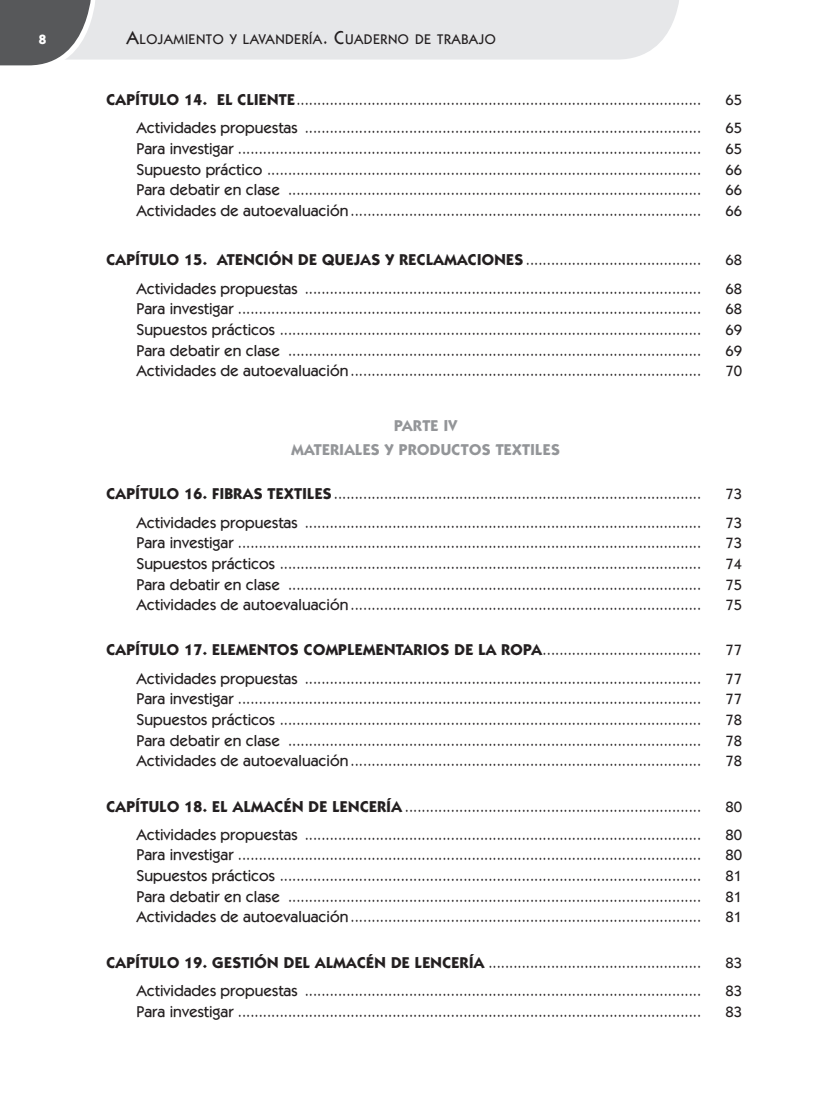
<style>
.page{position:relative;width:830px;height:1106px;background:#fff}
.page>*{position:absolute;margin:0;border:0;box-sizing:border-box;transform-origin:0 0}
.t1{font:700 15.75px "ITC Kabel Std";letter-spacing:.025em;color:#231f20}
.t2{font:700 15.75px/24px "ITC Kabel Std";letter-spacing:.025em;color:#939598;text-align:center}
.t3{font:500 15px "ITC Kabel Std";color:#231f20}
.t4{font:500 14.1px "ITC Kabel Std";letter-spacing:.035em;color:#231f20}
.t5{font:700 13.5px "ITC Kabel Std";color:#fff}
.s1{font-size:18.75px}
.s2{font-weight:700;font-size:15.75px}
.s3{font-size:15.75px}
.s4{font-weight:500;font-size:15px}
</style>
<div class="page">
<div style="left:96px;top:0;width:583px;height:60px;background:#e6e7e9"></div>
<svg style="left:0;top:0;width:96px;height:66px;background:#77787a"></svg>
<p class="t5" style="left:39px;top:34px;width:9px">8</p>
<p class="t4" style="left:127px;top:34px;width:370px"><span class="s1">A</span>LOJAMIENTO Y LAVANDERÍA<span class="s1">. C</span>UADERNO DE TRABAJO</p>
<p class="t3" style="left:106px;top:95px;width:596px"><span class="s2">CAPÍTULO 14. EL CLIENTE</span>.................................................................................................</p>
<p class="t3" style="left:725px;top:95px;width:18px">65</p>
<p class="t3" style="left:136px;top:123px;width:566px"><span class="s3">Actividades propuestas</span> ...............................................................................................</p>
<p class="t3" style="left:725px;top:123px;width:18px">65</p>
<p class="t3" style="left:136px;top:144px;width:566px"><span class="s3">Para investigar</span> ...............................................................................................................</p>
<p class="t3" style="left:725px;top:144px;width:18px">65</p>
<p class="t3" style="left:136px;top:164px;width:566px"><span class="s3">Supuesto práctico</span> ........................................................................................................</p>
<p class="t3" style="left:725px;top:164px;width:18px">66</p>
<p class="t3" style="left:136px;top:185px;width:566px"><span class="s3">Para debatir en clase</span> ...................................................................................................</p>
<p class="t3" style="left:725px;top:185px;width:18px">66</p>
<p class="t3" style="left:136px;top:205px;width:566px"><span class="s3">Actividades de autoevaluación</span> ....................................................................................</p>
<p class="t3" style="left:725px;top:205px;width:18px">66</p>
<p class="t3" style="left:106px;top:255px;width:596px"><span class="s2">CAPÍTULO 15. ATENCIÓN DE QUEJAS Y RECLAMACIONES</span> ..........................................</p>
<p class="t3" style="left:725px;top:255px;width:18px">68</p>
<p class="t3" style="left:136px;top:283px;width:566px"><span class="s3">Actividades propuestas</span> ...............................................................................................</p>
<p class="t3" style="left:725px;top:283px;width:18px">68</p>
<p class="t3" style="left:136px;top:304px;width:566px"><span class="s3">Para investigar</span> ...............................................................................................................</p>
<p class="t3" style="left:725px;top:304px;width:18px">68</p>
<p class="t3" style="left:136px;top:324px;width:566px"><span class="s3">Supuestos prácticos</span> .....................................................................................................</p>
<p class="t3" style="left:725px;top:324px;width:18px">69</p>
<p class="t3" style="left:136px;top:345px;width:566px"><span class="s3">Para debatir en clase</span> ...................................................................................................</p>
<p class="t3" style="left:725px;top:345px;width:18px">69</p>
<p class="t3" style="left:136px;top:366px;width:566px"><span class="s3">Actividades de autoevaluación</span> ....................................................................................</p>
<p class="t3" style="left:725px;top:366px;width:18px">70</p>
<p class="t2" style="left:291px;top:415px;width:269px">PARTE IV<br>MATERIALES Y PRODUCTOS TEXTILES</p>
<p class="t3" style="left:106px;top:489px;width:596px"><span class="s2">CAPÍTULO 16. FIBRAS TEXTILES</span> ........................................................................................</p>
<p class="t3" style="left:725px;top:489px;width:18px">73</p>
<p class="t3" style="left:136px;top:517px;width:566px"><span class="s3">Actividades propuestas</span> ...............................................................................................</p>
<p class="t3" style="left:725px;top:517px;width:18px">73</p>
<p class="t3" style="left:136px;top:538px;width:566px"><span class="s3">Para investigar</span> ...............................................................................................................</p>
<p class="t3" style="left:725px;top:538px;width:18px">73</p>
<p class="t3" style="left:136px;top:558px;width:566px"><span class="s3">Supuestos prácticos</span> .....................................................................................................</p>
<p class="t3" style="left:725px;top:558px;width:18px">74</p>
<p class="t3" style="left:136px;top:579px;width:566px"><span class="s3">Para debatir en clase</span> ...................................................................................................</p>
<p class="t3" style="left:725px;top:579px;width:18px">75</p>
<p class="t3" style="left:136px;top:600px;width:566px"><span class="s3">Actividades de autoevaluación</span> ....................................................................................</p>
<p class="t3" style="left:725px;top:600px;width:18px">75</p>
<p class="t1" style="left:106px;top:644px;width:596px">CAPÍTULO 17. ELEMENTOS COMPLEMENTARIOS DE LA ROPA<span class="s4">......................................</span></p>
<p class="t3" style="left:725px;top:645px;width:18px">77</p>
<p class="t3" style="left:136px;top:673px;width:566px"><span class="s3">Actividades propuestas</span> ...............................................................................................</p>
<p class="t3" style="left:725px;top:673px;width:18px">77</p>
<p class="t3" style="left:136px;top:694px;width:566px"><span class="s3">Para investigar</span> ...............................................................................................................</p>
<p class="t3" style="left:725px;top:694px;width:18px">77</p>
<p class="t3" style="left:136px;top:714px;width:566px"><span class="s3">Supuestos prácticos</span> .....................................................................................................</p>
<p class="t3" style="left:725px;top:714px;width:18px">78</p>
<p class="t3" style="left:136px;top:735px;width:566px"><span class="s3">Para debatir en clase</span> ...................................................................................................</p>
<p class="t3" style="left:725px;top:735px;width:18px">78</p>
<p class="t3" style="left:136px;top:756px;width:566px"><span class="s3">Actividades de autoevaluación</span> ....................................................................................</p>
<p class="t3" style="left:725px;top:756px;width:18px">78</p>
<p class="t3" style="left:106px;top:801px;width:596px"><span class="s2">CAPÍTULO 18. EL ALMACÉN DE LENCERÍA</span> .......................................................................</p>
<p class="t3" style="left:725px;top:801px;width:18px">80</p>
<p class="t3" style="left:136px;top:829px;width:566px"><span class="s3">Actividades propuestas</span> ...............................................................................................</p>
<p class="t3" style="left:725px;top:829px;width:18px">80</p>
<p class="t3" style="left:136px;top:850px;width:566px"><span class="s3">Para investigar</span> ...............................................................................................................</p>
<p class="t3" style="left:725px;top:850px;width:18px">80</p>
<p class="t3" style="left:136px;top:870px;width:566px"><span class="s3">Supuestos prácticos</span> .....................................................................................................</p>
<p class="t3" style="left:725px;top:870px;width:18px">81</p>
<p class="t3" style="left:136px;top:891px;width:566px"><span class="s3">Para debatir en clase</span> ...................................................................................................</p>
<p class="t3" style="left:725px;top:891px;width:18px">81</p>
<p class="t3" style="left:136px;top:912px;width:566px"><span class="s3">Actividades de autoevaluación</span> ....................................................................................</p>
<p class="t3" style="left:725px;top:912px;width:18px">81</p>
<p class="t3" style="left:106px;top:957px;width:596px"><span class="s2">CAPÍTULO 19. GESTIÓN DEL ALMACÉN DE LENCERÍA</span> ...................................................</p>
<p class="t3" style="left:725px;top:957px;width:18px">83</p>
<p class="t3" style="left:136px;top:985px;width:566px"><span class="s3">Actividades propuestas</span> ...............................................................................................</p>
<p class="t3" style="left:725px;top:985px;width:18px">83</p>
<p class="t3" style="left:136px;top:1006px;width:566px"><span class="s3">Para investigar</span> ...............................................................................................................</p>
<p class="t3" style="left:725px;top:1006px;width:18px">83</p>
</div>
